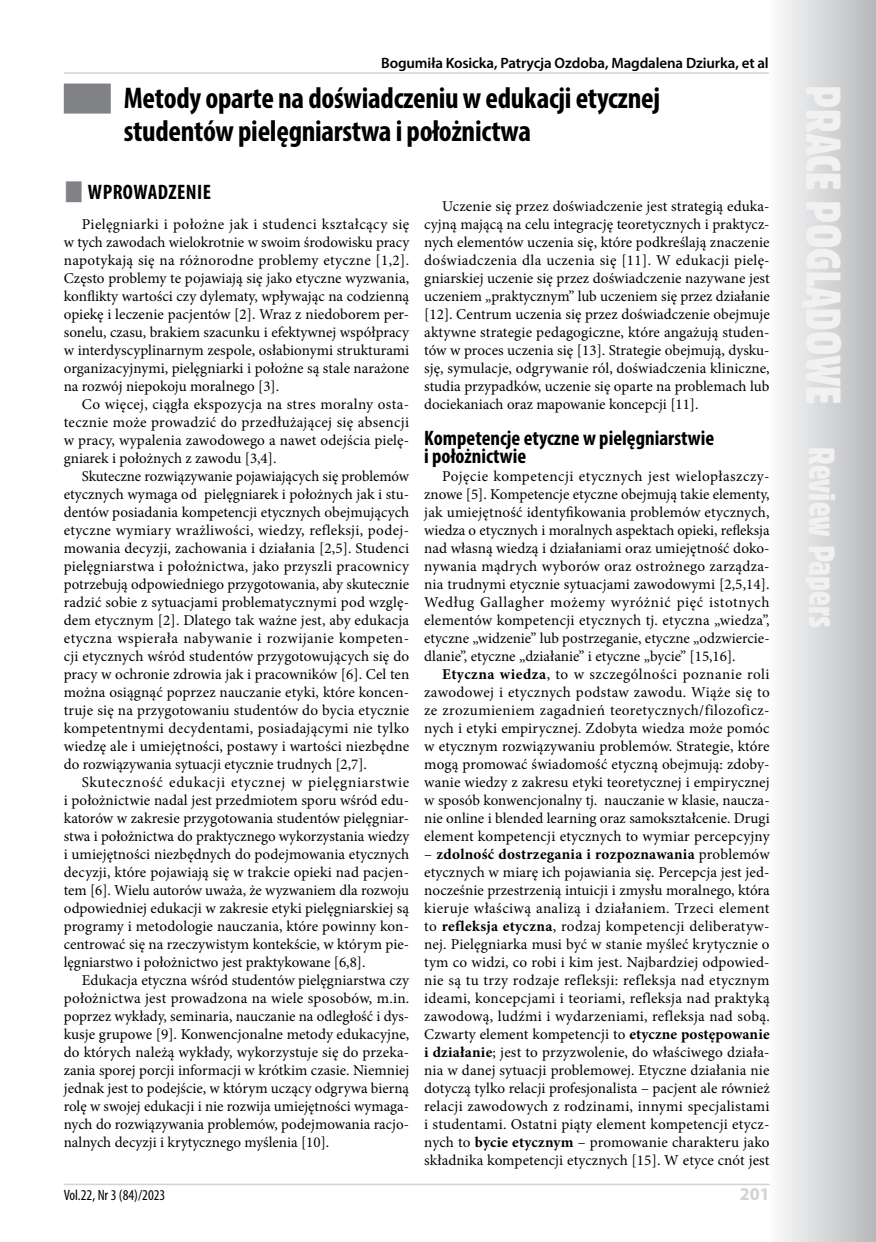
<style>
.page{position:relative;width:876px;height:1242px;background:#fff}
.page>*{position:absolute;margin:0;border:0;box-sizing:border-box;transform-origin:0 0}
.t1{font:48px "Gothic 821 Condensed BT";color:#f1f1f2}
.t2{font:700 condensed 30px/33px "Myriad Pro";letter-spacing:-.01em;color:#000}
.t3{font:700 condensed 21px/18px "Myriad Pro";color:#000}
.t4{font:700 condensed 21px "Myriad Pro";letter-spacing:.02em;color:#000}
.t5{font:700 18px "Myriad Pro";color:#d1d3d4}
.t6{font:15px/18px "Minion Pro";color:#000;text-align:justify}
.t7{font:600 15px "Myriad Pro";letter-spacing:-.01em;color:#000}
.t8{font:condensed 15px "Myriad Pro";color:#000}
.s1{font-weight:700}
.s2{font-size:36px}
</style>
<div class="page">
<svg style="left:780px;top:0;width:96px;height:1242px;background:#d4d6d7"></svg>
<hr style="left:64px;top:1183px;width:706px;height:2px;background:#d1d3d4">
<hr style="left:64px;top:72px;width:705px;height:2px;background:#d1d3d4">
<svg style="left:802px;top:300px;width:7px;height:8px"></svg>
<svg style="left:827px;top:111px;width:4px;height:7px"></svg>
<div style="left:64px;top:84px;width:47px;height:30px;background:#808285"></div>
<p class="t7" style="left:381px;top:53px;width:389px">Bogumiła Kosicka, Patrycja Ozdoba, Magdalena Dziurka, et al</p>
<h2 class="t2" style="left:124px;top:80px;width:538px">Metody oparte na doświadczeniu w edukacji etycznej studentów pielęgniarstwa i położnictwa</h2>
<h3 class="t4" style="left:88px;top:179px;width:125px">WPROWADZENIE</h3>
<p class="t6" style="left:64px;top:215px;width:347px;text-indent:18px">Pielęgniarki i położne jak i studenci kształcący się w tych zawodach wielokrotnie w swoim środowisku pracy napotykają się na różnorodne problemy etyczne [1,2].<br>Często problemy te pojawiają się jako etyczne wyzwania, konflikty wartości czy dylematy, wpływając na codzienną opiekę i leczenie pacjentów [2]. Wraz z niedoborem per&shy;sonelu, czasu, brakiem szacunku i efektywnej współpracy w interdyscyplinarnym zespole, osłabionymi strukturami organizacyjnymi, pielęgniarki i położne są stale narażone na rozwój niepokoju moralnego [3].</p>
<p class="t6" style="left:64px;top:395px;width:347px;text-indent:18px">Co więcej, ciągła ekspozycja na stres moralny osta&shy;tecznie może prowadzić do przedłużającej się absencji w pracy, wypalenia zawodowego a nawet odejścia pielę&shy;gniarek i położnych z zawodu [3,4].</p>
<p class="t6" style="left:64px;top:467px;width:347px;text-indent:18px">Skuteczne rozwiązywanie pojawiających się problemów etycznych wymaga od pielęgniarek i położnych jak i stu&shy;dentów posiadania kompetencji etycznych obejmujących etyczne wymiary wrażliwości, wiedzy, refleksji, podej&shy;mowania decyzji, zachowania i działania [2,5]. Studenci pielęgniarstwa i położnictwa, jako przyszli pracownicy potrzebują odpowiedniego przygotowania, aby skutecznie radzić sobie z sytuacjami problematycznymi pod wzglę&shy;dem etycznym [2]. Dlatego tak ważne jest, aby edukacja etyczna wspierała nabywanie i rozwijanie kompeten&shy;cji etycznych wśród studentów przygotowujących się do pracy w ochronie zdrowia jak i pracowników [6]. Cel ten można osiągnąć poprzez nauczanie etyki, które koncen&shy;truje się na przygotowaniu studentów do bycia etycznie kompetentnymi decydentami, posiadającymi nie tylko wiedzę ale i umiejętności, postawy i wartości niezbędne do rozwiązywania sytuacji etycznie trudnych [2,7].</p>
<p class="t6" style="left:64px;top:773px;width:347px;text-indent:18px">Skuteczność edukacji etycznej w pielęgniarstwie i położnictwie nadal jest przedmiotem sporu wśród edu&shy;katorów w zakresie przygotowania studentów pielęgniar&shy;stwa i położnictwa do praktycznego wykorzystania wiedzy i umiejętności niezbędnych do podejmowania etycznych decyzji, które pojawiają się w trakcie opieki nad pacjen&shy;tem [6]. Wielu autorów uważa, że wyzwaniem dla rozwoju odpowiedniej edukacji w zakresie etyki pielęgniarskiej są programy i metodologie nauczania, które powinny kon&shy;centrować się na rzeczywistym kontekście, w którym pie&shy;lęgniarstwo i położnictwo jest praktykowane [6,8].</p>
<p class="t6" style="left:64px;top:971px;width:347px;text-indent:18px">Edukacja etyczna wśród studentów pielęgniarstwa czy położnictwa jest prowadzona na wiele sposobów, m.in. poprzez wykłady, seminaria, nauczanie na odległość i dys&shy;kusje grupowe [9]. Konwencjonalne metody edukacyjne, do których należą wykłady, wykorzystuje się do przeka&shy;zania sporej porcji informacji w krótkim czasie. Niemniej jednak jest to podejście, w którym uczący odgrywa bierną rolę w swojej edukacji i nie rozwija umiejętności wymaga&shy;nych do rozwiązywania problemów, podejmowania racjo&shy;nalnych decyzji i krytycznego myślenia [10].</p>
<p class="t6" style="left:424px;top:197px;width:347px;text-indent:18px">Uczenie się przez doświadczenie jest strategią eduka&shy;cyjną mającą na celu integrację teoretycznych i praktycz&shy;nych elementów uczenia się, które podkreślają znaczenie doświadczenia dla uczenia się [11]. W edukacji pielę&shy;gniarskiej uczenie się przez doświadczenie nazywane jest uczeniem „praktycznym” lub uczeniem się przez działanie [12]. Centrum uczenia się przez doświadczenie obejmuje aktywne strategie pedagogiczne, które angażują studen&shy;tów w proces uczenia się [13]. Strategie obejmują, dysku&shy;sję, symulacje, odgrywanie ról, doświadczenia kliniczne, studia przypadków, uczenie się oparte na problemach lub dociekaniach oraz mapowanie koncepcji [11].</p>
<h3 class="t3" style="left:424px;top:429px;width:291px">Kompetencje etyczne w pielęgniarstwie i położnictwie</h3>
<p class="t6" style="left:424px;top:467px;width:347px;text-indent:18px">Pojęcie kompetencji etycznych jest wielopłaszczy&shy;znowe [5]. Kompetencje etyczne obejmują takie elementy, jak umiejętność identyfikowania problemów etycznych, wiedza o etycznych i moralnych aspektach opieki, refleksja nad własną wiedzą i działaniami oraz umiejętność doko&shy;nywania mądrych wyborów oraz ostrożnego zarządza&shy;nia trudnymi etycznie sytuacjami zawodowymi [2,5,14].<br>Według Gallagher możemy wyróżnić pięć istotnych elementów kompetencji etycznych tj. etyczna „wiedza”, etyczne „widzenie” lub postrzeganie, etyczne „odzwiercie&shy;dlanie”, etyczne „działanie” i etyczne „bycie” [15,16].</p>
<p class="t6" style="left:424px;top:665px;width:347px;text-indent:18px"><span class="s1">Etyczna wiedza</span>, to w szczególności poznanie roli zawodowej i etycznych podstaw zawodu. Wiąże się to ze zrozumieniem zagadnień teoretycznych/filozoficz&shy;nych i etyki empirycznej. Zdobyta wiedza może pomóc w etycznym rozwiązywaniu problemów. Strategie, które mogą promować świadomość etyczną obejmują: zdoby&shy;wanie wiedzy z zakresu etyki teoretycznej i empirycznej w sposób konwencjonalny tj. nauczanie w klasie, naucza&shy;nie online i blended learning oraz samokształcenie. Drugi element kompetencji etycznych to wymiar percepcyjny</p>
<p class="t6" style="left:424px;top:845px;width:347px">– <span class="s1">zdolność dostrzegania i rozpoznawania</span> problemów etycznych w miarę ich pojawiania się. Percepcja jest jed&shy;nocześnie przestrzenią intuicji i zmysłu moralnego, która kieruje właściwą analizą i działaniem. Trzeci element to <span class="s1">refleksja etyczna</span>, rodzaj kompetencji deliberatyw&shy;nej. Pielęgniarka musi być w stanie myśleć krytycznie o tym co widzi, co robi i kim jest. Najbardziej odpowied&shy;nie są tu trzy rodzaje refleksji: refleksja nad etycznym ideami, koncepcjami i teoriami, refleksja nad praktyką zawodową, ludźmi i wydarzeniami, refleksja nad sobą.<br>Czwarty element kompetencji to <span class="s1">etyczne postępowanie i działanie</span>; jest to przyzwolenie, do właściwego działa&shy;nia w danej sytuacji problemowej. Etyczne działania nie dotyczą tylko relacji profesjonalista – pacjent ale również relacji zawodowych z rodzinami, innymi specjalistami i studentami. Ostatni piąty element kompetencji etycz&shy;nych to <span class="s1">bycie etycznym</span> – promowanie charakteru jako składnika kompetencji etycznych [15]. W etyce cnót jest</p>
<p class="t8" style="left:64px;top:1186px;width:103px">Vol.22, Nr 3 (84)/2023</p>
<p class="t5" style="left:740px;top:1182px;width:31px">201</p>
<h1 class="t1" style="left:852px;top:85px;width:544px;rotate:90deg">PRACE POGLADOWE <span class="s2">Review Papers</span></h1>
</div>
